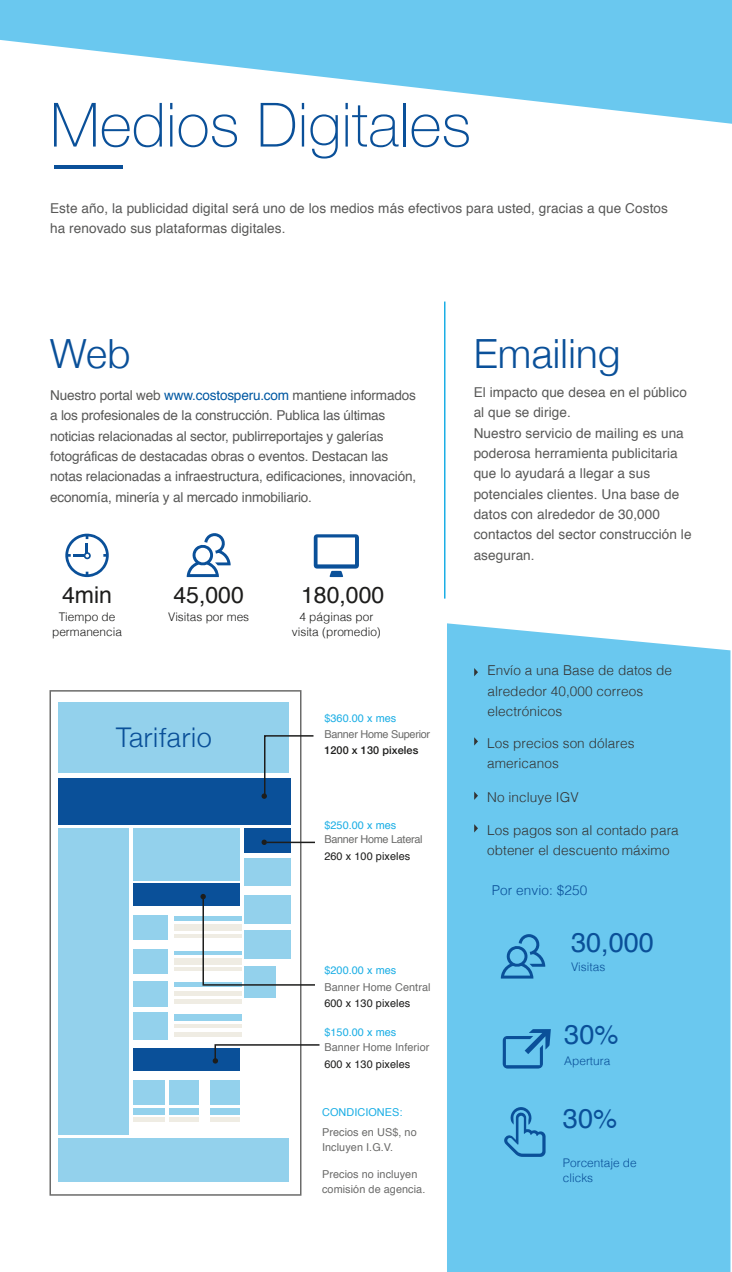
<style>
.page{position:relative;width:732px;height:1272px;background:#fff}
.page>*{position:absolute;margin:0;border:0;box-sizing:border-box;transform-origin:0 0}
.t1{font:100 61.05px "Helvetica Neue";letter-spacing:.005em;color:#0a5099}
.t2{font:300 40.2px "Helvetica Neue";letter-spacing:.01em;color:#0a5099}
.t3{font:27.15px "Helvetica";color:#0a5099}
.t4{font:300 27.15px "Helvetica Neue";letter-spacing:.03em;color:#0a5099}
.t5{font:23.1px "Helvetica";color:#1d1d1c}
.t6{font:13.65px/20.4px "Helvetica";letter-spacing:.005em;color:#585857}
.t7{font:13.65px/20.4px "Helvetica";letter-spacing:-.015em;color:#585857}
.t8{font:300 13.65px/20.4px "Helvetica";letter-spacing:.005em;color:#343434}
.t9{font:300 13.65px "Helvetica";letter-spacing:.005em;color:#0a5099}
.t10{font:300 11.85px/15px "Helvetica";color:#1d1d1c;text-align:center}
.t11{font:300 11.85px/15px "Helvetica";color:#0a5099}
.t12{font:10.8px/15px "Helvetica";letter-spacing:.005em;color:#6b6b6a}
.t13{font:10.8px "Helvetica";letter-spacing:.005em;color:#1baee5}
.t14{font:10.8px "Helvetica";letter-spacing:.01em;color:#1d1d1c}
.t15{font:10.8px "Helvetica";letter-spacing:-.025em;color:#6b6b6a}
.t16{font:500 10.8px "Helvetica Neue";letter-spacing:.01em;color:#1d1d1c}
.s1{color:#0058a2}
</style>
<div class="page">
<div style="left:447px;top:623px;width:283px;height:649px;background:#6ac8ef"></div>
<hr style="left:54px;top:165px;width:69px;height:3px;background:#0a5099">
<svg style="left:504px;top:1107px;width:42px;height:50px;background:#50a8d8"></svg>
<svg style="left:474px;top:824px;width:4px;height:8px"></svg>
<svg style="left:474px;top:737px;width:4px;height:8px"></svg>
<svg style="left:474px;top:791px;width:4px;height:9px"></svg>
<svg style="left:474px;top:668px;width:4px;height:8px"></svg>
<svg style="left:65px;top:534px;width:44px;height:43px"></svg>
<svg style="left:187px;top:533px;width:44px;height:44px"></svg>
<svg style="left:314px;top:534px;width:45px;height:43px"></svg>
<div style="left:50px;top:690px;width:252px;height:505px;background:#fff;border:2px solid #6b6b6a"></div>
<div style="left:58px;top:778px;width:233px;height:47px;background:#0a5099"></div>
<div style="left:244px;top:828px;width:47px;height:24px;background:#0a5099"></div>
<div style="left:244px;top:858px;width:47px;height:27px;background:#93d1ec"></div>
<div style="left:58px;top:702px;width:232px;height:70px;background:#93d1ec"></div>
<div style="left:134px;top:828px;width:106px;height:52px;background:#93d1ec"></div>
<div style="left:134px;top:915px;width:34px;height:24px;background:#93d1ec"></div>
<div style="left:174px;top:916px;width:68px;height:5px;background:#93d1ec"></div>
<div style="left:174px;top:924px;width:68px;height:6px;background:#efece3"></div>
<hr style="left:174px;top:934px;width:68px;height:3px;background:#efece3">
<div style="left:134px;top:949px;width:34px;height:24px;background:#93d1ec"></div>
<hr style="left:174px;top:951px;width:68px;height:3px;background:#93d1ec">
<div style="left:174px;top:958px;width:68px;height:6px;background:#efece3"></div>
<hr style="left:174px;top:967px;width:68px;height:3px;background:#efece3">
<div style="left:134px;top:981px;width:34px;height:25px;background:#93d1ec"></div>
<div style="left:174px;top:982px;width:68px;height:5px;background:#93d1ec"></div>
<div style="left:174px;top:991px;width:68px;height:5px;background:#efece3"></div>
<div style="left:134px;top:1108px;width:31px;height:6px;background:#93d1ec"></div>
<div style="left:134px;top:1117px;width:31px;height:5px;background:#efece3"></div>
<div style="left:170px;top:1108px;width:30px;height:6px;background:#93d1ec"></div>
<div style="left:170px;top:1117px;width:30px;height:5px;background:#efece3"></div>
<div style="left:210px;top:1108px;width:30px;height:6px;background:#93d1ec"></div>
<div style="left:210px;top:1117px;width:30px;height:5px;background:#efece3"></div>
<hr style="left:174px;top:999px;width:68px;height:4px;background:#efece3">
<div style="left:134px;top:1012px;width:34px;height:27px;background:#93d1ec"></div>
<div style="left:134px;top:1080px;width:31px;height:24px;background:#93d1ec"></div>
<div style="left:170px;top:1080px;width:30px;height:24px;background:#93d1ec"></div>
<div style="left:210px;top:1080px;width:30px;height:24px;background:#93d1ec"></div>
<div style="left:244px;top:966px;width:32px;height:31px;background:#93d1ec"></div>
<div style="left:174px;top:1014px;width:68px;height:6px;background:#93d1ec"></div>
<hr style="left:174px;top:1024px;width:68px;height:3px;background:#efece3">
<hr style="left:174px;top:1032px;width:68px;height:4px;background:#efece3">
<div style="left:134px;top:884px;width:106px;height:22px;background:#0a5099"></div>
<div style="left:134px;top:1048px;width:106px;height:23px;background:#0a5099"></div>
<div style="left:58px;top:1138px;width:232px;height:44px;background:#93d1ec"></div>
<div style="left:58px;top:828px;width:71px;height:306px;background:#93d1ec"></div>
<svg style="left:200px;top:894px;width:115px;height:92px"></svg>
<hr style="left:267px;top:842px;width:48px;height:1px;background:#1d1d1c">
<svg style="left:262px;top:839px;width:5px;height:6px"></svg>
<svg style="left:501px;top:934px;width:44px;height:44px;background:#4fa6d7"></svg>
<hr style="left:444px;top:302px;width:2px;height:297px;background:#1baee5">
<svg style="left:213px;top:1043px;width:107px;height:20px"></svg>
<svg style="left:262px;top:734px;width:52px;height:65px"></svg>
<svg style="left:503px;top:1029px;width:48px;height:39px;background:#4ba1d3"></svg>
<svg style="left:0;top:0;width:732px;height:124px;fill:#6ac8ef"></svg>
<h1 class="t1" style="left:50px;top:79px;width:422px">Medios Digitales</h1>
<p class="t6" style="left:50px;top:198px;width:619px">Este año, la publicidad digital será uno de los medios más efectivos para usted, gracias a que Costos ha renovado sus plataformas digitales.</p>
<h2 class="t2" style="left:50px;top:321px;width:82px">Web</h2>
<p class="t7" style="left:50px;top:385px;width:368px">Nuestro portal web <span class="s1">www.costosperu.com</span> mantiene informados a los profesionales de la construcción. Publica las últimas noticias relacionadas al sector, publirreportajes y galerías fotográficas de destacadas obras o eventos. Destacan las notas relacionadas a infraestructura, edificaciones, innovación, economía, minería y al mercado inmobiliario.</p>
<h3 class="t5" style="left:62px;top:577px;width:52px">4min</h3>
<h3 class="t5" style="left:173px;top:577px;width:72px">45,000</h3>
<p class="t10" style="left:52px;top:608px;width:71px">Tiempo de permanencia</p>
<p class="t10" style="left:168px;top:608px;width:83px">Visitas por mes</p>
<h3 class="t4" style="left:116px;top:716px;width:97px">Tarifario</h3>
<h3 class="t5" style="left:301px;top:577px;width:85px">180,000</h3>
<p class="t10" style="left:292px;top:608px;width:91px">4 páginas por visita (promedio)</p>
<p class="t13" style="left:324px;top:709px;width:74px">$360.00 x mes</p>
<p class="t15" style="left:324px;top:726px;width:107px">Banner Home Superior</p>
<p class="t16" style="left:324px;top:741px;width:96px">1200 x 130 pixeles</p>
<p class="t13" style="left:324px;top:817px;width:74px">$250.00 x mes</p>
<p class="t15" style="left:324px;top:831px;width:100px">Banner Home Lateral</p>
<p class="t14" style="left:324px;top:848px;width:87px">260 x 100 pixeles</p>
<p class="t13" style="left:324px;top:962px;width:74px">$200.00 x mes</p>
<p class="t12" style="left:324px;top:979px;width:108px">Banner Home Central</p>
<p class="t14" style="left:324px;top:995px;width:87px">600 x 130 pixeles</p>
<p class="t12" style="left:324px;top:1040px;width:107px">Banner Home Inferior</p>
<p class="t14" style="left:324px;top:1056px;width:87px">600 x 130 pixeles</p>
<p class="t13" style="left:324px;top:1024px;width:74px">$150.00 x mes</p>
<p class="t13" style="left:322px;top:1103px;width:82px">CONDICIONES:</p>
<p class="t12" style="left:322px;top:1125px;width:96px">Precios en US$, no<br>Incluyen I.G.V.</p>
<p class="t12" style="left:322px;top:1166px;width:105px">Precios no incluyen comisión de agencia.</p>
<h2 class="t2" style="left:474px;top:321px;width:148px">Emailing</h2>
<p class="t6" style="left:474px;top:382px;width:219px">El impacto que desea en el público al que se dirige.<br>Nuestro servicio de mailing es una poderosa herramienta publicitaria que lo ayudará a llegar a sus potenciales clientes. Una base de datos con alrededor de 30,000 contactos del sector construcción le aseguran.</p>
<p class="t8" style="left:487px;top:659px;width:186px">Envío a una Base de datos de alrededor 40,000 correos electrónicos</p>
<p class="t8" style="left:487px;top:732px;width:149px">Los precios son dólares americanos</p>
<p class="t8" style="left:487px;top:786px;width:93px">No incluye IGV</p>
<p class="t8" style="left:487px;top:819px;width:193px">Los pagos son al contado para obtener el descuento máximo</p>
<p class="t9" style="left:492px;top:878px;width:97px">Por envio: $250</p>
<h3 class="t3" style="left:571px;top:921px;width:85px">30,000</h3>
<p class="t11" style="left:571px;top:958px;width:36px">Visitas</p>
<h3 class="t3" style="left:564px;top:1013px;width:56px">30%</h3>
<p class="t11" style="left:564px;top:1053px;width:48px">Apertura</p>
<h3 class="t3" style="left:563px;top:1097px;width:56px">30%</h3>
<p class="t11" style="left:563px;top:1154px;width:75px">Porcentaje de clicks</p>
</div>
